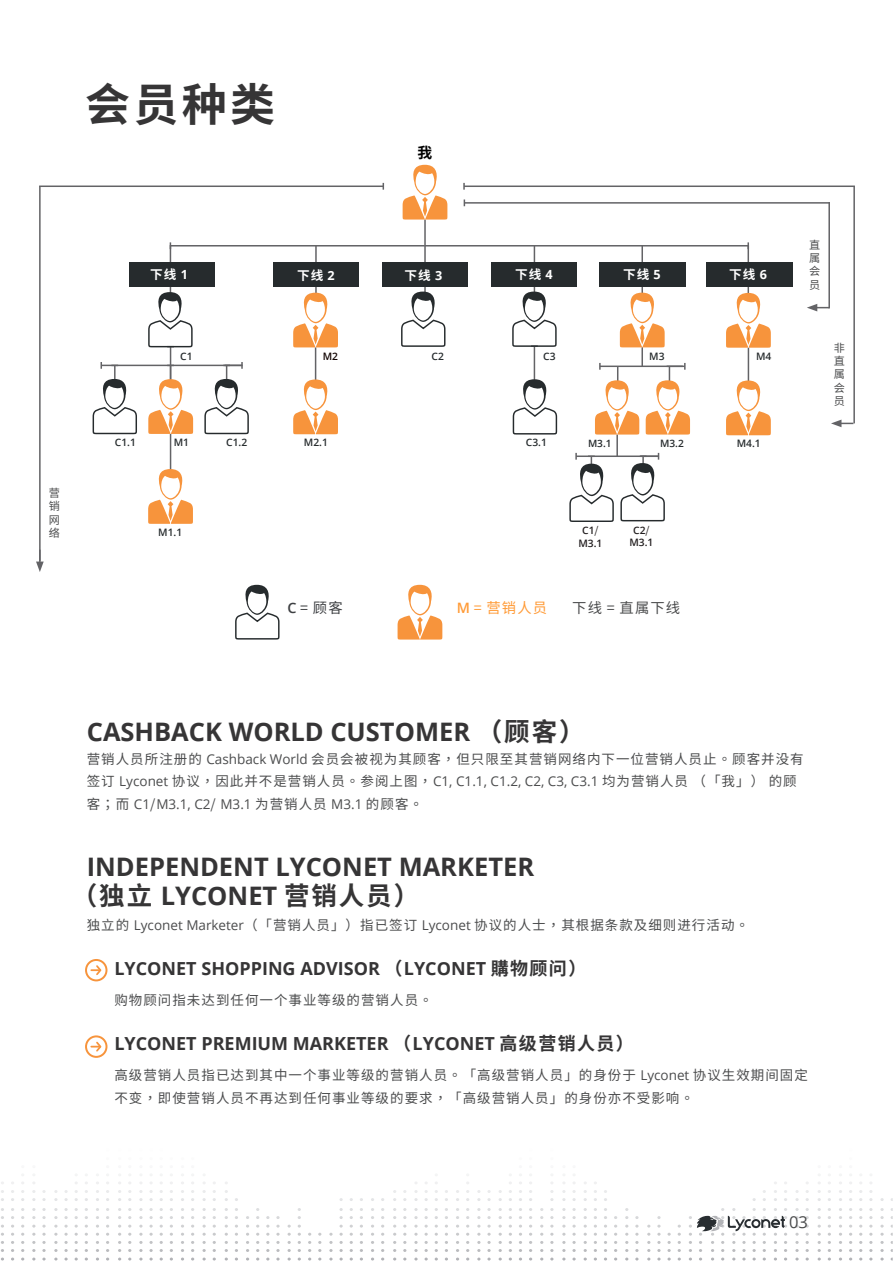
<style>
.page{position:relative;width:893px;height:1263px;background:#fff}
.page>*{position:absolute;margin:0;border:0;box-sizing:border-box;transform-origin:0 0}
.t1{font:700 45px "Noto Sans SC";color:#363536}
.t2{font:700 25.5px "Open Sans";color:#363536}
.t3{font:700 25.5px "Noto Sans SC";letter-spacing:.075em;color:#363536}
.t4{font:700 18px "Open Sans";color:#363536}
.t5{font:16.5px "Open Sans";color:#4b4c4d}
.t6{font:700 14.85px "Noto Sans SC";color:#000}
.t7{font:14.4px "Noto Sans SC";letter-spacing:.075em;color:#4b4c4d}
.t8{font:14.4px "Noto Sans SC";color:#ff9b37}
.t9{font:14.4px "Noto Sans SC";color:#3d3f42}
.t10{font:13.5px/22.5px "Noto Sans SC";letter-spacing:.075em;color:#4b4c4d}
.t11{font:700 12.6px "Noto Sans SC";letter-spacing:.075em;color:#fff}
.t12{font:11.1px/13.4px "Noto Sans SC";color:#4b4c4d;text-align:justify}
.t13{font:600 10.2px "Open Sans";color:#262b2d}
.t14{font:600 10.2px/12.3px "Open Sans";color:#231f20;text-align:center}
.t15{font:600 10.2px "Open Sans";color:#120402}
.t16{font:600 10.05px "Open Sans";color:#262b2d}
.s1{font-family:"Open Sans"}
.s2{font-family:"Noto Sans SC";font-weight:400}
.s3{font-family:"Open Sans";font-weight:600}
.s4{font-family:"Noto Sans SC"}
.s5{font-family:"Noto Sans HK"}
</style>
<div class="page">
<svg style="left:308px;top:1249px;width:585px;height:11px"></svg>
<svg style="left:697px;top:1216px;width:88px;height:15px"></svg>
<div style="left:85px;top:959px;width:22px;height:22px;border:2px solid #f7943c;border-radius:50%"></div>
<svg style="left:91px;top:963px;width:12px;height:14px"></svg>
<div style="left:85px;top:1035px;width:22px;height:23px;border:2px solid #f7943c;border-radius:50%"></div>
<svg style="left:91px;top:1040px;width:12px;height:13px"></svg>
<hr style="left:315px;top:347px;width:1px;height:37px;background:#636366">
<hr style="left:170px;top:245px;width:1px;height:50px;background:#636366">
<hr style="left:534px;top:346px;width:1px;height:38px;background:#636366">
<hr style="left:315px;top:246px;width:2px;height:50px;background:#636366">
<hr style="left:170px;top:347px;width:1px;height:37px;background:#636366">
<svg style="left:148px;top:292px;width:45px;height:56px"></svg>
<svg style="left:293px;top:293px;width:45px;height:54px"></svg>
<svg style="left:293px;top:379px;width:45px;height:55px"></svg>
<div style="left:130px;top:262px;width:85px;height:25px;background:#262b2d"></div>
<hr style="left:170px;top:434px;width:1px;height:38px;background:#636366">
<svg style="left:148px;top:366px;width:45px;height:68px"></svg>
<svg style="left:148px;top:469px;width:45px;height:55px"></svg>
<hr style="left:534px;top:246px;width:1px;height:49px;background:#636366">
<div style="left:273px;top:262px;width:85px;height:25px;background:#262b2d"></div>
<hr style="left:424px;top:220px;width:2px;height:76px;background:#636366">
<div style="left:382px;top:262px;width:85px;height:25px;background:#262b2d"></div>
<svg style="left:401px;top:292px;width:45px;height:55px"></svg>
<div style="left:492px;top:262px;width:85px;height:25px;background:#262b2d"></div>
<svg style="left:512px;top:292px;width:45px;height:56px"></svg>
<svg style="left:512px;top:379px;width:46px;height:56px"></svg>
<svg style="left:403px;top:165px;width:44px;height:55px"></svg>
<hr style="left:641px;top:245px;width:2px;height:50px;background:#636366">
<div style="left:599px;top:262px;width:86px;height:25px;background:#262b2d"></div>
<hr style="left:748px;top:348px;width:1px;height:36px;background:#636366">
<hr style="left:747px;top:245px;width:2px;height:50px;background:#636366">
<svg style="left:726px;top:293px;width:45px;height:55px"></svg>
<hr style="left:616px;top:435px;width:2px;height:21px;background:#636366">
<svg style="left:726px;top:380px;width:45px;height:55px"></svg>
<div style="left:707px;top:262px;width:86px;height:25px;background:#262b2d"></div>
<svg style="left:569px;top:453px;width:96px;height:69px"></svg>
<hr style="left:828px;top:202px;width:2px;height:106px;background:#636366">
<svg style="left:807px;top:304px;width:22px;height:7px"></svg>
<hr style="left:853px;top:186px;width:2px;height:237px;background:#636366">
<svg style="left:831px;top:420px;width:22px;height:7px"></svg>
<hr style="left:464px;top:202px;width:366px;height:2px;background:#636366">
<hr style="left:464px;top:185px;width:391px;height:2px;background:#636366">
<svg style="left:463px;top:183px;width:2px;height:7px"></svg>
<svg style="left:235px;top:585px;width:45px;height:55px"></svg>
<svg style="left:398px;top:585px;width:44px;height:54px"></svg>
<hr style="left:170px;top:245px;width:254px;height:1px;background:#636366">
<hr style="left:424px;top:245px;width:324px;height:1px;background:#636366">
<hr style="left:39px;top:185px;width:344px;height:2px;background:#636366">
<hr style="left:39px;top:186px;width:2px;height:375px;background:#636366">
<svg style="left:36px;top:550px;width:8px;height:22px"></svg>
<hr style="left:101px;top:365px;width:142px;height:1px;background:#636366">
<svg style="left:92px;top:362px;width:46px;height:73px"></svg>
<svg style="left:204px;top:362px;width:45px;height:73px"></svg>
<svg style="left:595px;top:293px;width:95px;height:142px"></svg>
<p class="t1" style="left:85px;top:79px;width:192px">会员种类</p>
<p class="t6" style="left:417px;top:144px;width:16px">我</p>
<p class="t12" style="left:49px;top:486px;width:13px">营销网络</p>
<p class="t11" style="left:150px;top:267px;width:39px">下线 <span class="s1">1</span></p>
<p class="t11" style="left:297px;top:268px;width:39px">下线 <span class="s1">2</span></p>
<p class="t11" style="left:405px;top:268px;width:39px">下线 <span class="s1">3</span></p>
<p class="t11" style="left:515px;top:268px;width:39px">下线 <span class="s1">4</span></p>
<p class="t11" style="left:623px;top:268px;width:39px">下线 <span class="s1">5</span></p>
<p class="t13" style="left:180px;top:349px;width:14px">C1</p>
<p class="t15" style="left:323px;top:349px;width:17px">M2</p>
<p class="t13" style="left:432px;top:349px;width:14px">C2</p>
<p class="t13" style="left:543px;top:349px;width:14px">C3</p>
<p class="t13" style="left:649px;top:349px;width:17px">M3</p>
<p class="t13" style="left:115px;top:435px;width:23px">C1.1</p>
<p class="t13" style="left:174px;top:435px;width:17px">M1</p>
<p class="t13" style="left:226px;top:435px;width:23px">C1.2</p>
<p class="t13" style="left:304px;top:436px;width:26px">M2.1</p>
<p class="t13" style="left:526px;top:436px;width:23px">C3.1</p>
<p class="t16" style="left:588px;top:437px;width:25px">M3.1</p>
<p class="t13" style="left:660px;top:436px;width:25px">M3.2</p>
<p class="t13" style="left:158px;top:525px;width:26px">M1.1</p>
<p class="t14" style="left:578px;top:524px;width:26px">C1<span class="s2">/<br></span>M3.1</p>
<p class="t14" style="left:629px;top:524px;width:26px">C2<span class="s2">/<br></span>M3.1</p>
<p class="t9" style="left:287px;top:599px;width:57px"><span class="s3">C</span> = 顾客</p>
<p class="t8" style="left:457px;top:599px;width:92px"><span class="s3">M</span> = 营销人员</p>
<p class="t7" style="left:572px;top:599px;width:109px">下线 = 直属下线</p>
<p class="t11" style="left:729px;top:268px;width:39px">下线 <span class="s1">6</span></p>
<p class="t13" style="left:756px;top:349px;width:17px">M4</p>
<p class="t13" style="left:737px;top:437px;width:26px">M4.1</p>
<p class="t12" style="left:809px;top:238px;width:13px">直属会员</p>
<p class="t12" style="left:834px;top:341px;width:13px">非直属会员</p>
<p class="t2" style="left:87px;top:714px;width:499px">CASHBACK WORLD CUSTOMER <span class="s4">（顾客）</span></p>
<p class="t10" style="left:87px;top:748px;width:718px">营销人员所注册的 <span class="s1">Cashback World</span> 会员会被视为其顾客<span class="s5">，</span>但只限至其营销网络内下一位营销人员止<span class="s5">。</span>顾客并没有签订 <span class="s1">Lyconet</span> 协议<span class="s5">，</span>因此并不是营销人员<span class="s5">。</span>参阅上图<span class="s5">，</span><span class="s1">C1, C1.1, C1.2, C2, C3, C3.1</span> 均为营销人员（「我」）的顾客<span class="s5">；</span>而 <span class="s1">C1</span>/<span class="s1">M3.1, C2</span>/ <span class="s1">M3.1</span> 为营销人员 <span class="s1">M3.1</span> 的顾客<span class="s5">。</span></p>
<p class="t2" style="left:87px;top:849px;width:449px">INDEPENDENT LYCONET MARKETER</p>
<p class="t3" style="left:72px;top:881px;width:349px">（独立 <span class="s1">LYCONET</span> 营销人员）</p>
<p class="t10" style="left:87px;top:914px;width:664px">独立的 <span class="s1">Lyconet Marketer</span>（「营销人员」）指已签订 <span class="s1">Lyconet</span> 协议的人士<span class="s5">，</span>其根据条款及细则进行活动<span class="s5">。</span></p>
<p class="t4" style="left:114px;top:956px;width:473px">LYCONET SHOPPING ADVISOR <span class="s4">（</span>LYCONET <span class="s4">購物顾问）</span></p>
<p class="t10" style="left:114px;top:989px;width:320px">购物顾问指未达到任何一个事业等级的营销人员<span class="s5">。</span></p>
<p class="t4" style="left:114px;top:1031px;width:521px">LYCONET PREMIUM MARKETER <span class="s4">（</span>LYCONET <span class="s4">高级营销人员）</span></p>
<p class="t10" style="left:114px;top:1064px;width:695px">高级营销人员指已达到其中一个事业等级的营销人员<span class="s5">。</span>「高级营销人员」的身份于 <span class="s1">Lyconet</span> 协议生效期间固定不变<span class="s5">，</span>即使营销人员不再达到任何事业等级的要求<span class="s5">，</span>「高级营销人员」的身份亦不受影响<span class="s5">。</span></p>
<p class="t5" style="left:789px;top:1210px;width:20px">03</p>
</div>
